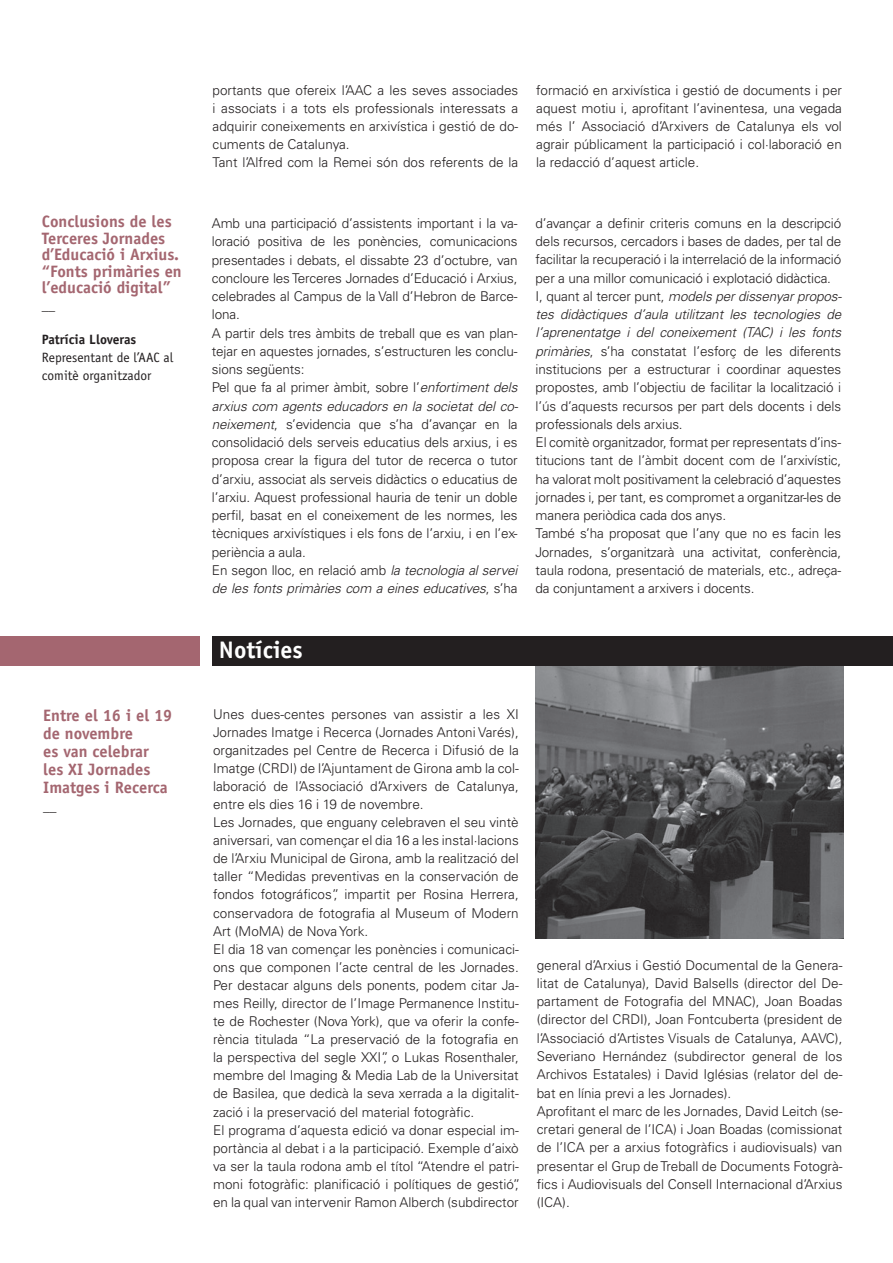
<style>
.page{position:relative;width:893px;height:1263px;background:#fff}
.page>*{position:absolute;margin:0;border:0;box-sizing:border-box;transform-origin:0 0}
.t1{font:700 24px "Officina Sans Std";color:#fff}
.t2{font:700 16.5px/18px "Officina Sans Std";color:#a46670}
.t3{font:300 13.5px/18.3px "Univers LT Std";color:#231f20}
.t4{font:13.5px/18px "Officina Sans Std";color:#231f20}
.t5{font:700 13.5px "Officina Sans Std";color:#231f20}
.s1{font-style:italic}
</style>
<div class="page">
<img style="left:536px;top:666px;width:307px;height:273px">
<div style="left:213px;top:636px;width:680px;height:30px;background:#231f20"></div>
<div style="left:0;top:636px;width:200px;height:30px;background:#a46670"></div>
<p class="t2" style="left:42px;top:213px;width:141px;line-height:16.5px">Conclusions de les<br>Terceres Jornades d’Educació i Arxius. “Fonts primàries en l’educació digital”</p>
<p class="t4" style="left:42px;top:296px;width:15px">__</p>
<p class="t5" style="left:42px;top:331px;width:96px">Patrícia Lloveras</p>
<p class="t4" style="left:42px;top:349px;width:133px">Representant de l’AAC al comitè organitzador</p>
<p class="t2" style="left:43px;top:706px;width:131px">Entre el 16 i el 19 de novembre<br>es van celebrar les XI Jornades<br>Imatges i Recerca</p>
<p class="t4" style="left:43px;top:797px;width:15px">__</p>
<p class="t3" style="left:213px;top:81px;width:307px">portants que ofereix l’AAC a les seves associades i associats i a tots els professionals interessats a adquirir coneixements en arxivística i gestió de do&shy;cuments de Catalunya.<br>Tant l’Alfred com la Remei són dos referents de la</p>
<p class="t3" style="left:536px;top:81px;width:307px;text-align:justify">formació en arxivística i gestió de documents i per aquest motiu i, aprofitant l’avinentesa, una vegada més l’ Associació d’Arxivers de Catalunya els vol agrair públicament la participació i col·laboració en la redacció d’aquest article.</p>
<p class="t3" style="left:212px;top:214px;width:308px">Amb una participació d’assistents important i la va&shy;loració positiva de les ponències, comunicacions presentades i debats, el dissabte 23 d’octubre, van concloure les Terceres Jornades d’Educació i Arxius, celebrades al Campus de la Vall d’Hebron de Barce&shy;lona.<br>A partir dels tres àmbits de treball que es van plan&shy;tejar en aquestes jornades, s’estructuren les conclu&shy;sions següents:<br>Pel que fa al primer àmbit, sobre l’<span class="s1">enfortiment dels arxius com agents educadors en la societat del co&shy;neixement</span>, s’evidencia que s’ha d’avançar en la consolidació dels serveis educatius dels arxius, i es proposa crear la figura del tutor de recerca o tutor d’arxiu, associat als serveis didàctics o educatius de l’arxiu. Aquest professional hauria de tenir un doble perfil, basat en el coneixement de les normes, les tècniques arxivístiques i els fons de l’arxiu, i en l’ex&shy;periència a aula.<br>En segon lloc, en relació amb <span class="s1">la tecnologia al servei de les fonts primàries com a eines educatives</span>, s’ha</p>
<p class="t3" style="left:536px;top:214px;width:308px">d’avançar a definir criteris comuns en la descripció dels recursos, cercadors i bases de dades, per tal de facilitar la recuperació i la interrelació de la informació per a una millor comunicació i explotació didàctica.<br>I, quant al tercer punt, <span class="s1">models per dissenyar propos&shy;tes didàctiques d’aula utilitzant les tecnologies de l’aprenentatge i del coneixement (TAC) i les fonts primàries</span>, s’ha constatat l’esforç de les diferents institucions per a estructurar i coordinar aquestes propostes, amb l’objectiu de facilitar la localització i l’ús d’aquests recursos per part dels docents i dels professionals dels arxius.<br>El comitè organitzador, format per representats d’ins&shy;titucions tant de l’àmbit docent com de l’arxivístic, ha valorat molt positivament la celebració d’aquestes jornades i, per tant, es compromet a organitzar-les de manera periòdica cada dos anys.<br>També s’ha proposat que l’any que no es facin les Jornades, s’organitzarà una activitat, conferència, taula rodona, presentació de materials, etc., adreça&shy;da conjuntament a arxivers i docents.</p>
<h1 class="t1" style="left:219px;top:635px;width:85px">Notícies</h1>
<p class="t3" style="left:213px;top:705px;width:309px">Unes dues-centes persones van assistir a les XI Jornades Imatge i Recerca (Jornades Antoni Varés), organitzades pel Centre de Recerca i Difusió de la Imatge (CRDI) de l’Ajuntament de Girona amb la col· laboració de l’Associació d’Arxivers de Catalunya, entre els dies 16 i 19 de novembre.<br>Les Jornades, que enguany celebraven el seu vintè aniversari, van començar el dia 16 a les instal·lacions de l’Arxiu Municipal de Girona, amb la realització del taller “Medidas preventivas en la conservación de fondos fotográficos”, impartit per Rosina Herrera, conservadora de fotografia al Museum of Modern Art (MoMA) de Nova York.<br>El dia 18 van començar les ponències i comunicaci&shy;ons que componen l’acte central de les Jornades.<br>Per destacar alguns dels ponents, podem citar Ja&shy;mes Reilly, director de l’Image Permanence Institu&shy;te de Rochester (Nova York), que va oferir la confe&shy;rència titulada “La preservació de la fotografia en la perspectiva del segle XXI”, o Lukas Rosenthaler, membre del Imaging &amp; Media Lab de la Universitat de Basilea, que dedicà la seva xerrada a la digitalit&shy;zació i la preservació del material fotogràfic.<br>El programa d’aquesta edició va donar especial im&shy;portància al debat i a la participació. Exemple d’això va ser la taula rodona amb el títol “Atendre el patri&shy;moni fotogràfic: planificació i polítiques de gestió”, en la qual van intervenir Ramon Alberch (subdirector</p>
<p class="t3" style="left:537px;top:956px;width:307px">general d’Arxius i Gestió Documental de la Genera&shy;litat de Catalunya), David Balsells (director del De&shy;partament de Fotografia del MNAC), Joan Boadas (director del CRDI), Joan Fontcuberta (president de l’Associació d’Artistes Visuals de Catalunya, AAVC), Severiano Hernández (subdirector general de los Archivos Estatales) i David Iglésias (relator del de&shy;bat en línia previ a les Jornades).<br>Aprofitant el marc de les Jornades, David Leitch (se&shy;cretari general de l’ICA) i Joan Boadas (comissionat de l’ICA per a arxius fotogràfics i audiovisuals) van presentar el Grup de Treball de Documents Fotogrà&shy;fics i Audiovisuals del Consell Internacional d’Arxius (ICA).</p>
</div>
